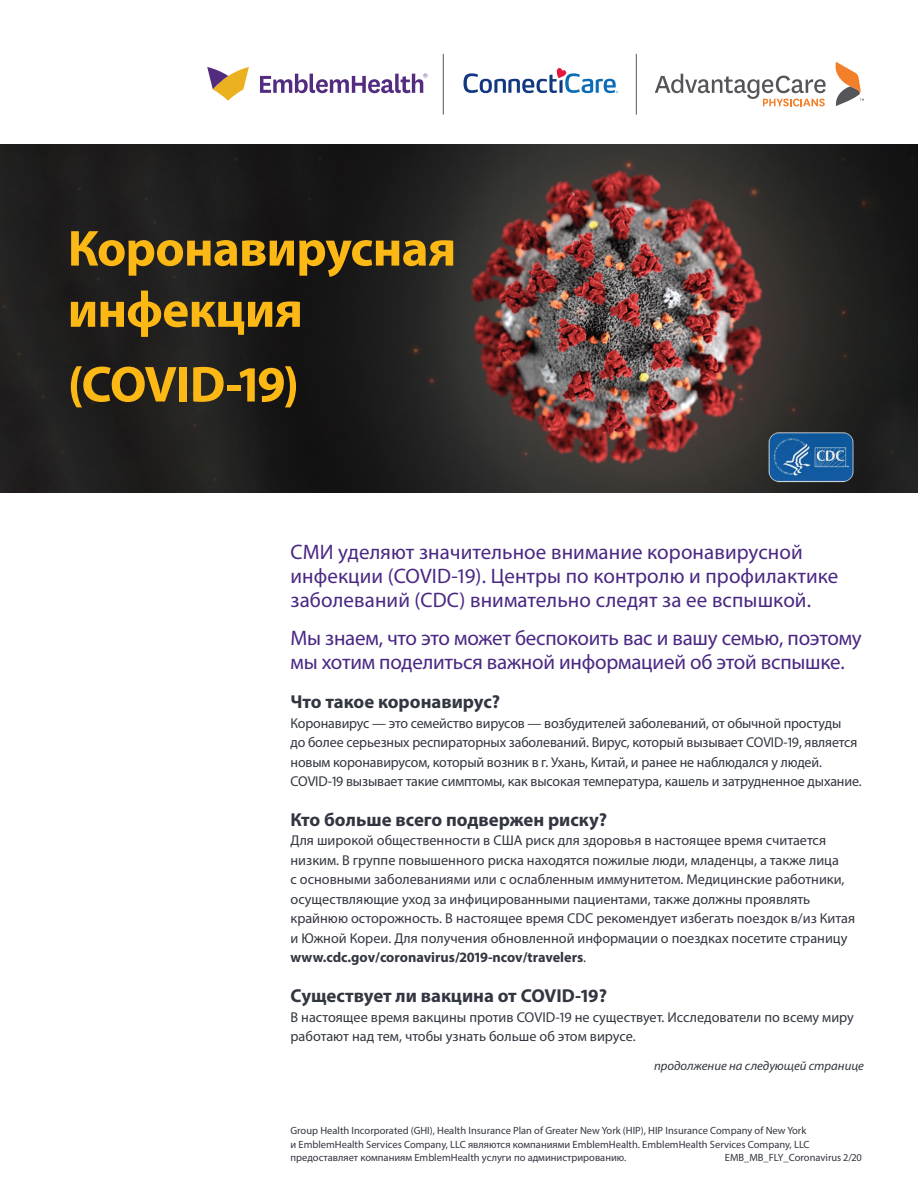
<style>
.page{position:relative;width:918px;height:1188px;background:#fff}
.page>*{position:absolute;margin:0;border:0;box-sizing:border-box;transform-origin:0 0}
.t1{font:700 51px/61.2px "Myriad Pro";letter-spacing:-.015em;color:#fcb814}
.t2{font:21px/24px "Myriad Pro";color:#4a2783}
.t3{font:700 18.75px "Myriad Pro";color:#323640}
.t4{font:14.25px/19.5px "Myriad Pro";color:#323640}
.t5{font:italic 12.75px "Myriad Pro";color:#323640}
.t6{font:10.5px/13.5px "Myriad Pro";color:#323640}
.s1{font-weight:700}
</style>
<div class="page">
<img style="left:0;top:145px;width:918px;height:347px">
<svg style="left:463px;top:68px;width:155px;height:25px"></svg>
<hr style="left:443px;top:54px;width:1px;height:61px;background:#54565a">
<hr style="left:636px;top:54px;width:1px;height:61px;background:#54565a">
<svg style="left:207px;top:67px;width:42px;height:34px"></svg>
<svg style="left:260px;top:73px;width:168px;height:20px"></svg>
<svg style="left:655px;top:74px;width:171px;height:32px"></svg>
<svg style="left:835px;top:62px;width:29px;height:44px"></svg>
<h1 class="t1" style="left:68px;top:216px;width:390px">Коронавирусная инфекция</h1>
<h1 class="t1" style="left:68px;top:352px;width:233px">(COVID-19)</h1>
<h2 class="t2" style="left:291px;top:540px;width:549px">СМИ уделяют значительное внимание коронавирусной инфекции (COVID-19). Центры по контролю и профилактике заболеваний (CDC) внимательно следят за ее вспышкой.</h2>
<h2 class="t2" style="left:291px;top:625px;width:573px">Мы знаем, что это может беспокоить вас и вашу семью, поэтому мы хотим поделиться важной информацией об этой вспышке.</h2>
<h3 class="t3" style="left:291px;top:690px;width:211px">Что такое коронавирус?</h3>
<p class="t4" style="left:291px;top:713px;width:573px">Коронавирус — это семейство вирусов — возбудителей заболеваний, от обычной простуды<br>до более серьезных респираторных заболеваний. Вирус, который вызывает COVID-19, является новым коронавирусом, который возник в г. Ухань, Китай, и ранее не наблюдался у людей.<br>COVID-19 вызывает такие симптомы, как высокая температура, кашель и затрудненное дыхание.</p>
<h3 class="t3" style="left:291px;top:807px;width:318px">Кто больше всего подвержен риску?</h3>
<p class="t4" style="left:291px;top:831px;width:566px">Для широкой общественности в США риск для здоровья в настоящее время считается низким. В группе повышенного риска находятся пожилые люди, младенцы, а также лица<br>с основными заболеваниями или с ослабленным иммунитетом. Медицинские работники, осуществляющие уход за инфицированными пациентами, также должны проявлять крайнюю осторожность. В настоящее время CDC рекомендует избегать поездок в/из Китая и Южной Кореи. Для получения обновленной информации о поездках посетите страницу <span class="s1">www.cdc.gov/coronavirus/2019-ncov/travelers</span>.</p>
<h3 class="t3" style="left:291px;top:984px;width:318px">Существует ли вакцина от COVID-19?</h3>
<p class="t4" style="left:291px;top:1007px;width:565px">В настоящее время вакцины против COVID-19 не существует. Исследователи по всему миру работают над тем, чтобы узнать больше об этом вирусе.</p>
<p class="t5" style="left:654px;top:1058px;width:211px">продолжение на следующей странице</p>
<p class="t6" style="left:291px;top:1124px;width:521px">Group Health Incorporated (GHI), Health Insurance Plan of Greater New York (HIP), HIP Insurance Company of New York и EmblemHealth Services Company, LLC являются компаниями EmblemHealth. EmblemHealth Services Company, LLC предоставляет компаниям EmblemHealth услуги по администрированию.</p>
<p class="t6" style="left:725px;top:1151px;width:139px">EMB_MB_FLY_Coronavirus 2/20</p>
</div>
